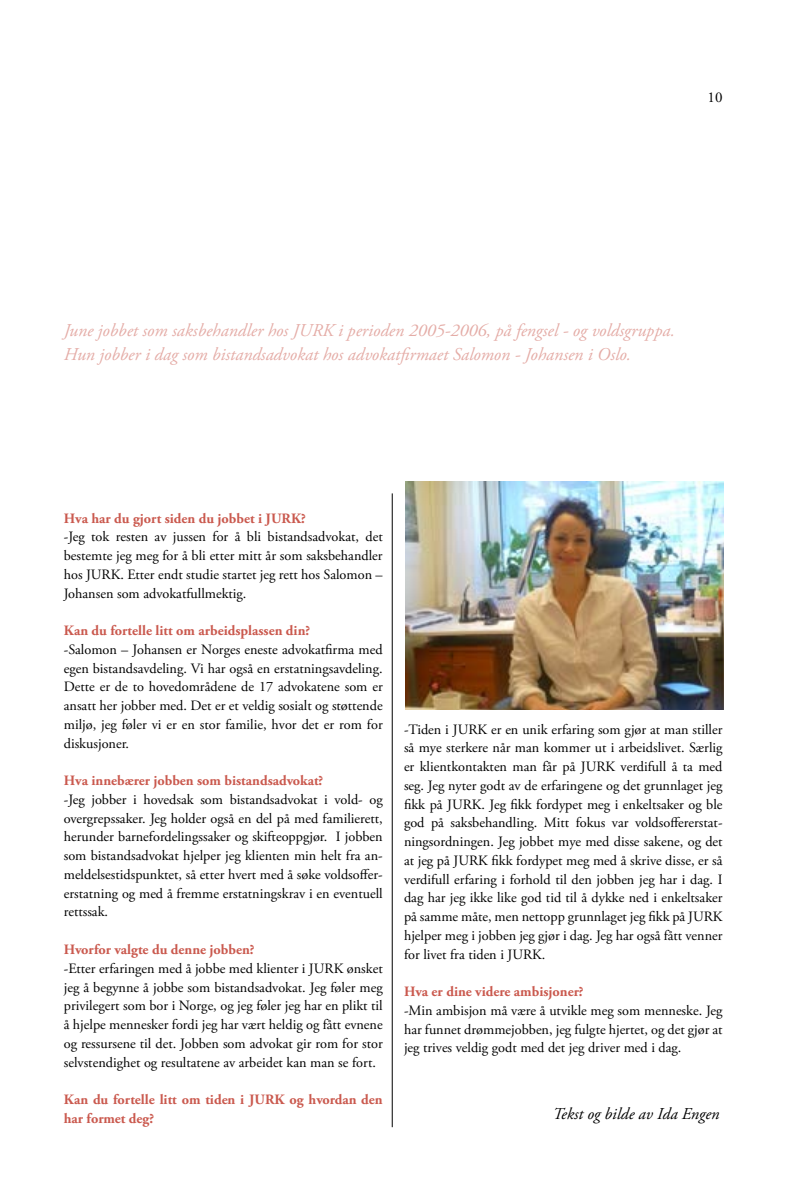
<style>
.page{position:relative;width:808px;height:1191px;background:#fff}
.page>*{position:absolute;margin:0;border:0;box-sizing:border-box;transform-origin:0 0}
.t1{font:italic 18px/24px "Adobe Garamond Pro";color:#ca594e}
.t2{font:italic 16.5px "Adobe Garamond Pro";color:#000}
.t3{font:15px "Adobe Garamond Pro";color:#000}
.t4{font:14.25px/18.8px "Adobe Garamond Pro";color:#000;text-align:justify}
.t5{font:700 14.25px/18.8px "Adobe Garamond Pro";color:#ca594e}
</style>
<div class="page">
<hr style="left:392px;top:493px;width:1px;height:634px;background:#000">
<img style="left:406px;top:481px;width:318px;height:229px">
<p class="t3" style="left:707px;top:89px;width:16px">10</p>
<p class="t1" style="left:64px;top:318px;width:613px">June jobbet som saksbehandler hos JURK i perioden 2005-2006, på fengsel - og voldsgruppa.<br>Hun jobber i dag som bistandsadvokat hos advokatfirmaet Salomon - Johansen i Oslo.</p>
<p class="t5" style="left:64px;top:509px;width:244px">Hva har du gjort siden du jobbet i JURK?</p>
<p class="t4" style="left:64px;top:528px;width:320px">-Jeg tok resten av jussen for å bli bistandsadvokat, det bestemte jeg meg for å bli etter mitt år som saksbehandler hos JURK. Etter endt studie startet jeg rett hos Salomon – Johansen som advokatfullmektig.</p>
<p class="t5" style="left:64px;top:621px;width:248px">Kan du fortelle litt om arbeidsplassen din?</p>
<p class="t4" style="left:64px;top:640px;width:320px">-Salomon – Johansen er Norges eneste advokatfirma med egen bistandsavdeling. Vi har også en erstatningsavdeling.<br>Dette er de to hovedområdene de 17 advokatene som er ansatt her jobber med. Det er et veldig sosialt og støttende miljø, jeg føler vi er en stor familie, hvor det er rom for diskusjoner.</p>
<p class="t5" style="left:64px;top:771px;width:261px">Hva innebærer jobben som bistandsadvokat?</p>
<p class="t4" style="left:64px;top:790px;width:321px">-Jeg jobber i hovedsak som bistandsadvokat i vold- og overgrepssaker. Jeg holder også en del på med familierett, herunder barnefordelingssaker og skifteoppgjør. I jobben som bistandsadvokat hjelper jeg klienten min helt fra an&shy;meldelsestidspunktet, så etter hvert med å søke voldsoffer&shy;erstatning og med å fremme erstatningskrav i en eventuell rettssak.</p>
<p class="t5" style="left:64px;top:940px;width:192px">Hvorfor valgte du denne jobben?</p>
<p class="t4" style="left:64px;top:959px;width:321px">-Etter erfaringen med å jobbe med klienter i JURK ønsket jeg å begynne å jobbe som bistandsadvokat. Jeg føler meg privilegert som bor i Norge, og jeg føler jeg har en plikt til å hjelpe mennesker fordi jeg har vært heldig og fått evnene og ressursene til det. Jobben som advokat gir rom for stor selvstendighet og resultatene av arbeidet kan man se fort.</p>
<p class="t5" style="left:64px;top:1090px;width:320px">Kan du fortelle litt om tiden i JURK og hvordan den har formet deg?</p>
<p class="t4" style="left:404px;top:720px;width:320px">-Tiden i JURK er en unik erfaring som gjør at man stiller så mye sterkere når man kommer ut i arbeidslivet. Særlig er klientkontakten man får på JURK verdifull å ta med seg. Jeg nyter godt av de erfaringene og det grunnlaget jeg fikk på JURK. Jeg fikk fordypet meg i enkeltsaker og ble god på saksbehandling. Mitt fokus var voldsoffererstat&shy;ningsordningen. Jeg jobbet mye med disse sakene, og det at jeg på JURK fikk fordypet meg med å skrive disse, er så verdifull erfaring i forhold til den jobben jeg har i dag. I dag har jeg ikke like god tid til å dykke ned i enkeltsaker på samme måte, men nettopp grunnlaget jeg fikk på JURK hjelper meg i jobben jeg gjør i dag. Jeg har også fått venner for livet fra tiden i JURK.</p>
<p class="t5" style="left:404px;top:982px;width:181px">Hva er dine videre ambisjoner?</p>
<p class="t4" style="left:404px;top:1001px;width:320px">-Min ambisjon må være å utvikle meg som menneske. Jeg har funnet drømmejobben, jeg fulgte hjertet, og det gjør at jeg trives veldig godt med det jeg driver med i dag.</p>
<p class="t2" style="left:553px;top:1103px;width:168px">Tekst og bilde av Ida Engen</p>
</div>
